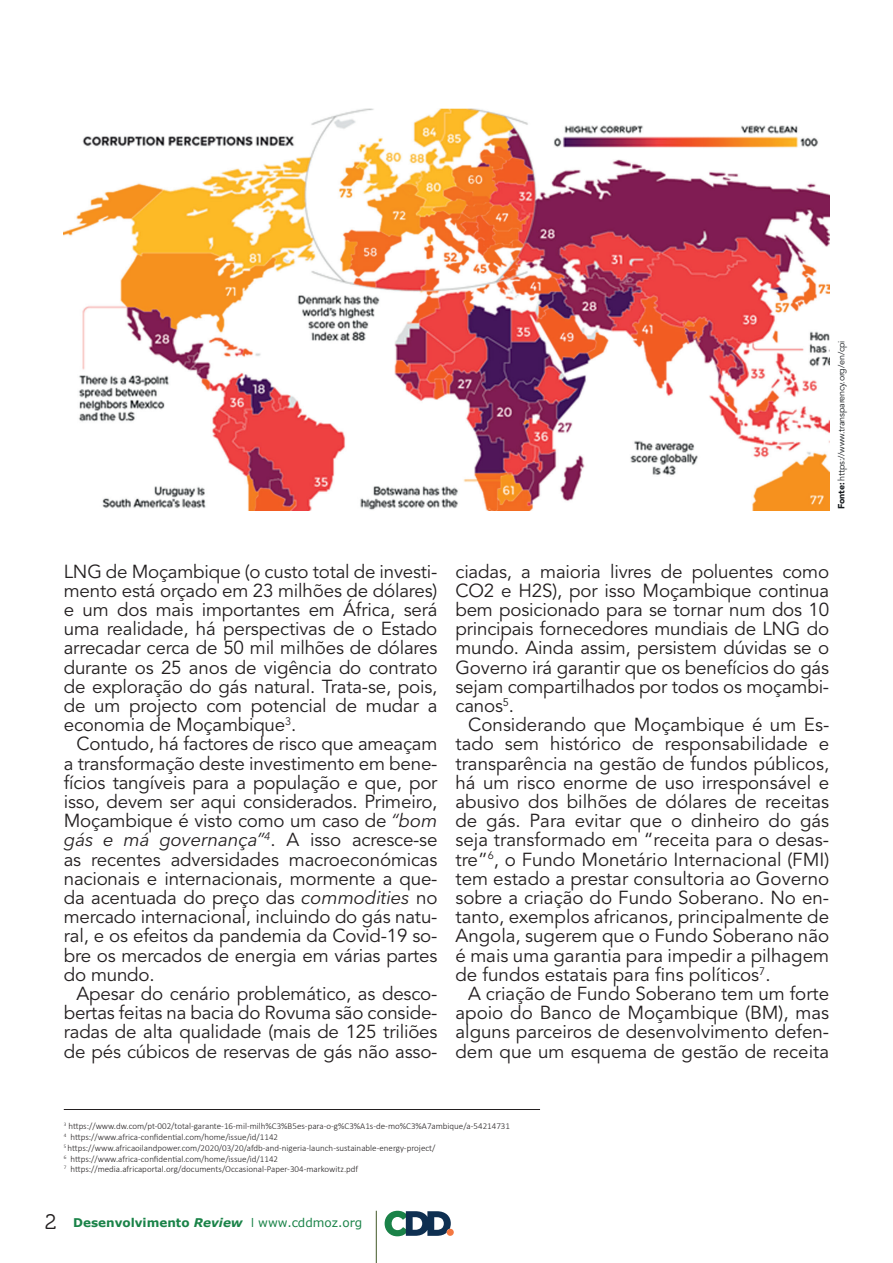
<style>
.page{position:relative;width:893px;height:1263px;background:#fff}
.page>*{position:absolute;margin:0;border:0;box-sizing:border-box;transform-origin:0 0}
.t1{font:18.75px/19.2px "Avenir LT Std";letter-spacing:-.01em;color:#231f20;text-align:justify}
.t2{font:italic 18.75px "Avenir Next LT Pro";letter-spacing:-.01em;color:#231f20}
.t3{font:700 12px "Verdana";color:#1a8348}
.t4{font:300 9px/10.8px "Calibri";color:#231f20}
.t5{font:9px "Avenir LT Std";letter-spacing:-.02em;color:#181c1f}
.s1{font-weight:900}
.s2{font-family:"Avenir Next LT Pro";font-style:italic}
.s3{font-family:"Avenir LT Std";font-style:normal}
.s4{font-family:"Museo 300";font-weight:400;font-size:21px;color:#231f20}
.s5{font-style:italic}
.s6{font-family:"Futura LT";font-weight:400}
.s7{font-weight:400}
</style>
<div class="page">
<hr style="left:376px;top:1211px;width:1px;height:52px;background:#425827">
<svg style="left:385px;top:1211px;width:69px;height:25px"></svg>
<img style="left:64px;top:109px;width:765px;height:401px">
<hr style="left:64px;top:1109px;width:476px;height:1px;background:#231f20">
<p class="t5" style="left:836px;top:509px;width:170px;rotate:-90deg"><span class="s1">Fonte:</span> https://www.transparency.org/en/cpi</p>
<p class="t1" style="left:64px;top:562px;width:375px">LNG de Moçambique (o custo total de investi&shy;mento está orçado em 23 milhões de dólares) e um dos mais importantes em África, será uma realidade, há perspectivas de o Estado arrecadar cerca de 50 mil milhões de dólares durante os 25 anos de vigência do contrato de exploração do gás natural. Trata-se, pois, de um projecto com potencial de mudar a economia de Moçambique<sup>3</sup>.</p>
<p class="t1" style="left:64px;top:735px;width:375px;text-indent:13px">Contudo, há factores de risco que ameaçam a transformação deste investimento em bene&shy;fícios tangíveis para a população e que, por isso, devem ser aqui considerados. Primeiro, Moçambique é visto como um caso de <span class="s2">“bom</span></p>
<p class="t2" style="left:64px;top:828px;width:375px">gás e má governança”<sup>4</sup><span class="s3">. A isso acresce-se</span></p>
<p class="t1" style="left:64px;top:850px;width:375px">as recentes adversidades macroeconómicas nacionais e internacionais, mormente a que&shy;da acentuada do preço das <span class="s2">commodities</span> no mercado internacional, incluindo do gás natu&shy;ral, e os efeitos da pandemia da Covid-19 so&shy;bre os mercados de energia em várias partes do mundo.</p>
<p class="t1" style="left:64px;top:984px;width:375px;text-indent:13px">Apesar do cenário problemático, as desco&shy;bertas feitas na bacia do Rovuma são conside&shy;radas de alta qualidade (mais de 125 triliões de pés cúbicos de reservas de gás não asso-</p>
<p class="t1" style="left:455px;top:562px;width:375px">ciadas, a maioria livres de poluentes como CO2 e H2S), por isso Moçambique continua bem posicionado para se tornar num dos 10 principais fornecedores mundiais de LNG do mundo. Ainda assim, persistem dúvidas se o Governo irá garantir que os benefícios do gás sejam compartilhados por todos os moçambi&shy;canos<sup>5</sup>.</p>
<p class="t1" style="left:455px;top:716px;width:375px;text-indent:13px">Considerando que Moçambique é um Es&shy;tado sem histórico de responsabilidade e transparência na gestão de fundos públicos, há um risco enorme de uso irresponsável e abusivo dos bilhões de dólares de receitas de gás. Para evitar que o dinheiro do gás seja transformado em “receita para o desas&shy;tre”<sup>6</sup>, o Fundo Monetário Internacional (FMI) tem estado a prestar consultoria ao Governo sobre a criação do Fundo Soberano. No en&shy;tanto, exemplos africanos, principalmente de Angola, sugerem que o Fundo Soberano não é mais uma garantia para impedir a pilhagem de fundos estatais para fins políticos<sup>7</sup>.</p>
<p class="t1" style="left:455px;top:984px;width:375px;text-indent:13px">A criação de Fundo Soberano tem um forte apoio do Banco de Moçambique (BM), mas alguns parceiros de desenvolvimento defen&shy;dem que um esquema de gestão de receita</p>
<p class="t4" style="left:64px;top:1121px;width:448px"><sup>3</sup> https://www.dw.com/pt-002/total-garante-16-mil-milh%C3%B5es-para-o-g%C3%A1s-de-mo%C3%A7ambique/a-54214731<br><sup>4</sup> https://www.africa-confidential.com/home/issue/id/1142<br><sup>5</sup> https://www.africaoilandpower.com/2020/03/20/afdb-and-nigeria-launch-sustainable-energy-project/<br><sup>6</sup> https://www.africa-confidential.com/home/issue/id/1142<br><sup>7</sup> https://media.africaportal.org/documents/Occasional-Paper-304-markowitz.pdf</p>
<p class="t3" style="left:45px;top:1214px;width:319px"><span class="s4">2</span> Desenvolvimento <span class="s5">Review</span> <span class="s6">I</span> <span class="s7">www.cddmoz.org</span></p>
</div>
